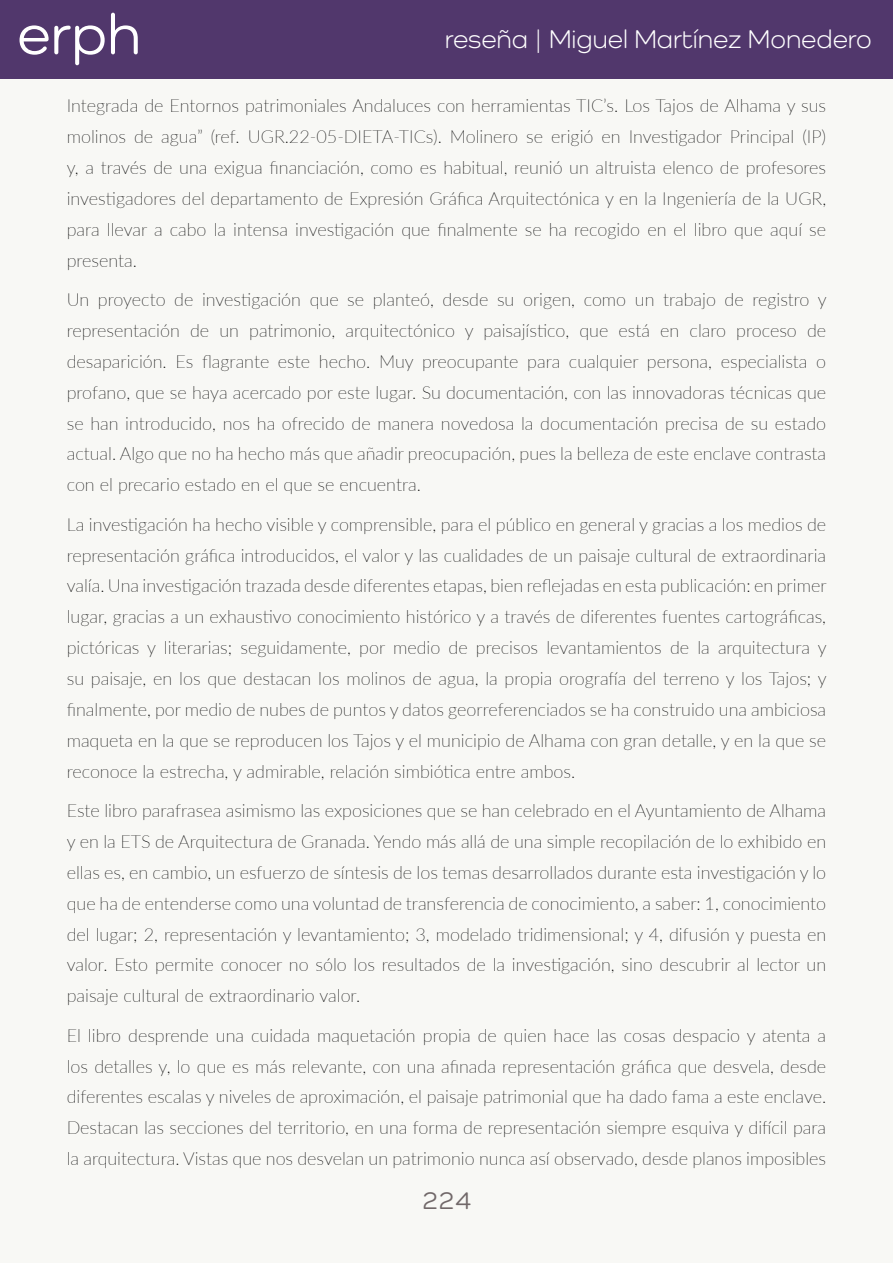
<style>
.page{position:relative;width:893px;height:1263px;background:#f8f8f5}
.page>*{position:absolute;margin:0;border:0;box-sizing:border-box;transform-origin:0 0}
.t1{font:500 58.5px "Como";color:#fff}
.t2{font:26.4px "Como";color:#fff}
.t3{font:500 25.5px "Como";color:#716869}
.t4{font:100 18px/30.9px "Lato";color:#000;text-align:justify}
</style>
<div class="page">
<div style="left:0;top:0;width:893px;height:79px;background:#51376c"></div>
<h1 class="t1" style="left:17px;top:-1px;width:125px">erph</h1>
<p class="t4" style="left:67px;top:90px;width:761px">Integrada de Entornos patrimoniales Andaluces con herramientas TIC’s. Los Tajos de Alhama y sus molinos de agua” (ref. UGR.22-05-DIETA-TICs). Molinero se erigió en Investigador Principal (IP) y, a través de una exigua financiación, como es habitual, reunió un altruista elenco de profesores investigadores del departamento de Expresión Gráfica Arquitectónica y en la Ingeniería de la UGR, para llevar a cabo la intensa investigación que finalmente se ha recogido en el libro que aquí se presenta.</p>
<p class="t4" style="left:67px;top:284px;width:761px">Un proyecto de investigación que se planteó, desde su origen, como un trabajo de registro y representación de un patrimonio, arquitectónico y paisajístico, que está en claro proceso de desaparición. Es flagrante este hecho. Muy preocupante para cualquier persona, especialista o profano, que se haya acercado por este lugar. Su documentación, con las innovadoras técnicas que se han introducido, nos ha ofrecido de manera novedosa la documentación precisa de su estado actual. Algo que no ha hecho más que añadir preocupación, pues la belleza de este enclave contrasta con el precario estado en el que se encuentra.</p>
<p class="t4" style="left:67px;top:508px;width:761px">La investigación ha hecho visible y comprensible, para el público en general y gracias a los medios de representación gráfica introducidos, el valor y las cualidades de un paisaje cultural de extraordinaria valía. Una investigación trazada desde diferentes etapas, bien reflejadas en esta publicación: en primer lugar, gracias a un exhaustivo conocimiento histórico y a través de diferentes fuentes cartográficas, pictóricas y literarias; seguidamente, por medio de precisos levantamientos de la arquitectura y su paisaje, en los que destacan los molinos de agua, la propia orografía del terreno y los Tajos; y finalmente, por medio de nubes de puntos y datos georreferenciados se ha construido una ambiciosa maqueta en la que se reproducen los Tajos y el municipio de Alhama con gran detalle, y en la que se reconoce la estrecha, y admirable, relación simbiótica entre ambos.</p>
<p class="t4" style="left:67px;top:794px;width:761px">Este libro parafrasea asimismo las exposiciones que se han celebrado en el Ayuntamiento de Alhama y en la ETS de Arquitectura de Granada. Yendo más allá de una simple recopilación de lo exhibido en ellas es, en cambio, un esfuerzo de síntesis de los temas desarrollados durante esta investigación y lo que ha de entenderse como una voluntad de transferencia de conocimiento, a saber: 1, conocimiento del lugar; 2, representación y levantamiento; 3, modelado tridimensional; y 4, difusión y puesta en valor. Esto permite conocer no sólo los resultados de la investigación, sino descubrir al lector un paisaje cultural de extraordinario valor.</p>
<p class="t4" style="left:67px;top:1019px;width:761px">El libro desprende una cuidada maquetación propia de quien hace las cosas despacio y atenta a los detalles y, lo que es más relevante, con una afinada representación gráfica que desvela, desde diferentes escalas y niveles de aproximación, el paisaje patrimonial que ha dado fama a este enclave.<br>Destacan las secciones del territorio, en una forma de representación siempre esquiva y difícil para la arquitectura. Vistas que nos desvelan un patrimonio nunca así observado, desde planos imposibles</p>
<h2 class="t2" style="left:445px;top:24px;width:428px">reseña | Miguel Martínez Monedero</h2>
<h3 class="t3" style="left:422px;top:1185px;width:51px">224</h3>
</div>
